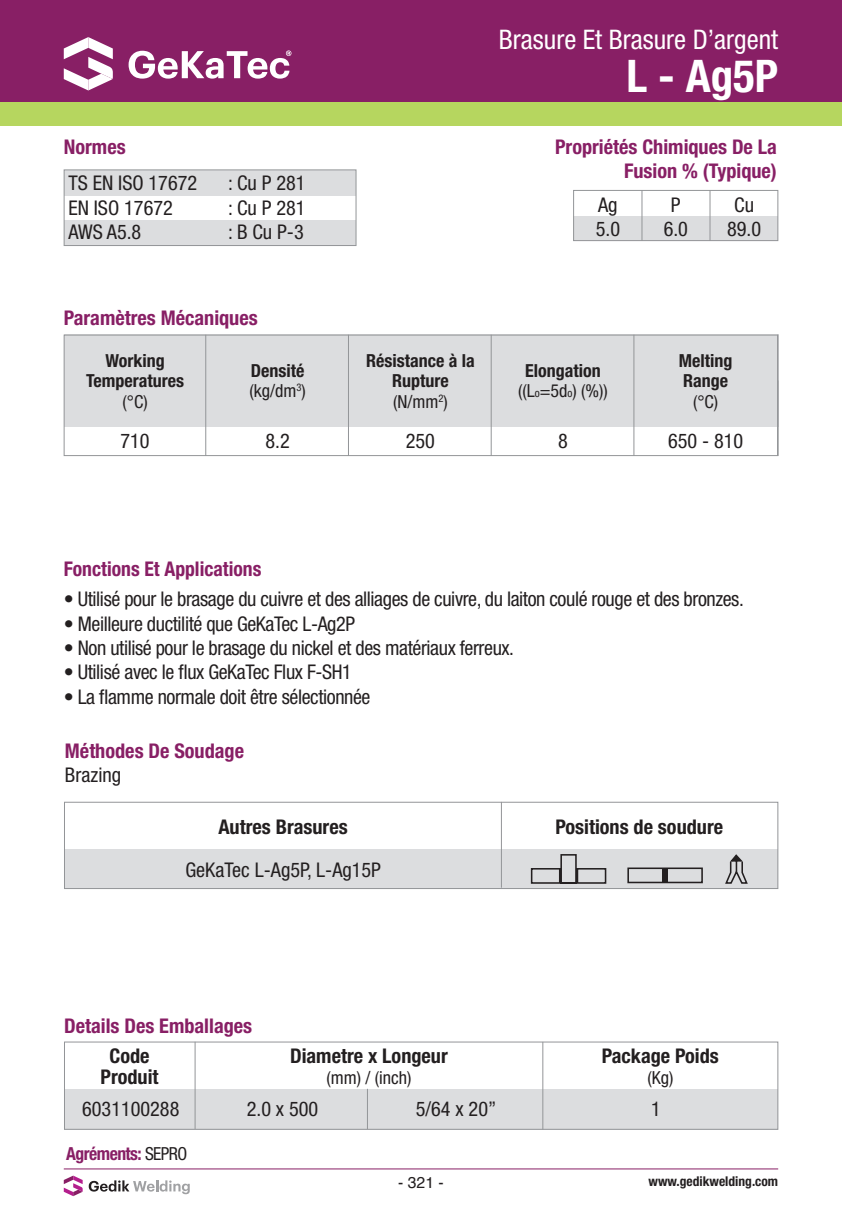
<style>
.page{position:relative;width:842px;height:1212px;background:#fff}
.page>*{position:absolute;margin:0;border:0;box-sizing:border-box;transform-origin:0 0}
.t1{font:700 condensed 45px "Helvetica Neue LT Std";color:#fff}
.t2{font:condensed 27px "Helvetica Neue LT Std";color:#fff}
.t3{font:condensed 20.25px/24.3px "Helvetica Neue LT Std";letter-spacing:-.02em;color:#231f20;text-align:center}
.t4{font:700 condensed 20.25px/24.3px "Helvetica Neue LT Std";color:#881f65;text-align:right}
.t5{font:700 condensed 20.25px "Helvetica Neue LT Std";color:#231f20}
.t6{font:condensed 20.25px "Helvetica Neue LT Std";color:#231f20}
.t7{font:700 condensed 18px/20.2px "Helvetica Neue LT Std";color:#231f20;text-align:center}
.t8{font:condensed 18px "Helvetica Neue LT Std";color:#231f20}
.t9{font:700 condensed 18px "Helvetica Neue LT Std";letter-spacing:-.03em;color:#881f65}
.t10{font:15.75px "Helvetica";color:#231f20}
.t11{font:700 condensed 13.5px "Helvetica Neue LT Std";color:#231f20}
.s1{font-size:11.25px}
.s2{font-weight:400;color:#231f20}
</style>
<div class="page">
<hr style="left:64px;top:1168px;width:714px;height:1px;background:#881f65">
<svg style="left:89px;top:1180px;width:101px;height:14px"></svg>
<svg style="left:64px;top:1175px;width:19px;height:21px"></svg>
<div style="left:0;top:0;width:842px;height:102px;background:#881f65"></div>
<div style="left:0;top:102px;width:842px;height:23px;background:#b6d65f"></div>
<div style="left:64px;top:335px;width:714px;height:92px;background:#dcdddf"></div>
<div style="left:64px;top:335px;width:714px;height:121px;border:1px solid #939598"></div>
<hr style="left:205px;top:335px;width:1px;height:121px;background:#939598">
<hr style="left:348px;top:335px;width:1px;height:121px;background:#939598">
<hr style="left:491px;top:335px;width:1px;height:121px;background:#939598">
<hr style="left:633px;top:335px;width:1px;height:121px;background:#939598">
<hr style="left:777px;top:335px;width:1px;height:121px;background:#939598">
<div style="left:64px;top:170px;width:292px;height:25px;background:#dcdddf"></div>
<div style="left:64px;top:220px;width:292px;height:26px;background:#dcdddf"></div>
<div style="left:64px;top:170px;width:292px;height:76px;border:1px solid #939598"></div>
<div style="left:573px;top:216px;width:205px;height:25px;background:#dcdddf"></div>
<div style="left:573px;top:190px;width:205px;height:51px;border:1px solid #939598"></div>
<hr style="left:710px;top:190px;width:1px;height:51px;background:#939598">
<hr style="left:642px;top:190px;width:1px;height:51px;background:#939598">
<div style="left:64px;top:849px;width:714px;height:39px;background:#dcdddf"></div>
<div style="left:64px;top:802px;width:714px;height:87px;border:1px solid #939598"></div>
<hr style="left:501px;top:802px;width:1px;height:86px;background:#939598">
<svg style="left:530px;top:854px;width:218px;height:30px"></svg>
<div style="left:662px;top:869px;width:6px;height:14px;background:#231f20"></div>
<div style="left:64px;top:1089px;width:714px;height:40px;background:#dcdddf"></div>
<div style="left:64px;top:1042px;width:714px;height:87px;border:1px solid #939598"></div>
<hr style="left:195px;top:1042px;width:1px;height:87px;background:#939598">
<hr style="left:367px;top:1089px;width:1px;height:40px;background:#939598">
<hr style="left:542px;top:1042px;width:1px;height:87px;background:#939598">
<svg style="left:64px;top:37px;width:49px;height:53px"></svg>
<svg style="left:129px;top:50px;width:162px;height:29px"></svg>
<p class="t2" style="left:499px;top:24px;width:281px">Brasure Et Brasure D’argent</p>
<p class="t1" style="left:627px;top:49px;width:153px">L - Ag5P</p>
<p class="t4" style="left:64px;top:135px;width:63px">Normes</p>
<p class="t4" style="left:555px;top:135px;width:223px">Propriétés Chimiques De La<br>Fusion % (Typique)</p>
<p class="t6" style="left:68px;top:171px;width:130px">TS EN ISO 17672</p>
<p class="t3" style="left:228px;top:171px;width:79px">: Cu P 281</p>
<p class="t6" style="left:68px;top:195px;width:106px">EN ISO 17672</p>
<p class="t3" style="left:228px;top:195px;width:79px">: Cu P 281</p>
<p class="t3" style="left:68px;top:219px;width:75px">AWS A5.8</p>
<p class="t3" style="left:228px;top:219px;width:77px">: B Cu P-3</p>
<p class="t3" style="left:727px;top:192px;width:36px">Cu<br>89.0</p>
<p class="t3" style="left:596px;top:192px;width:26px;text-align:left">Ag<br>5.0</p>
<p class="t3" style="left:671px;top:192px;width:11px">P</p>
<p class="t3" style="left:664px;top:216px;width:26px">6.0</p>
<p class="t4" style="left:64px;top:306px;width:196px">Paramètres Mécaniques</p>
<p class="t7" style="left:86px;top:350px;width:99px">Working<br>Temperatures</p>
<p class="t8" style="left:122px;top:391px;width:27px">(°C)</p>
<p class="t7" style="left:251px;top:360px;width:55px">Densité</p>
<p class="t8" style="left:250px;top:380px;width:58px">(kg/dm<sup>3</sup>)</p>
<p class="t7" style="left:366px;top:350px;width:110px">Résistance à la</p>
<p class="t7" style="left:392px;top:371px;width:58px">Rupture</p>
<p class="t8" style="left:393px;top:391px;width:56px">(N/mm<sup>2</sup>)</p>
<p class="t7" style="left:525px;top:360px;width:77px">Elongation</p>
<p class="t8" style="left:518px;top:380px;width:91px">((L<span class="s1">o</span>=5d<span class="s1">o</span>) (%))</p>
<p class="t7" style="left:679px;top:350px;width:55px;text-align:left">Melting<br>Range</p>
<p class="t8" style="left:693px;top:391px;width:27px">(°C)</p>
<p class="t3" style="left:121px;top:428px;width:31px">710</p>
<p class="t3" style="left:266px;top:428px;width:26px">8.2</p>
<p class="t3" style="left:406px;top:428px;width:31px">250</p>
<p class="t3" style="left:558px;top:428px;width:11px">8</p>
<p class="t3" style="left:668px;top:428px;width:77px">650 - 810</p>
<p class="t4" style="left:64px;top:556px;width:199px">Fonctions Et Applications</p>
<p class="t3" style="left:64px;top:587px;width:681px">• Utilisé pour le brasage du cuivre et des alliages de cuivre, du laiton coulé rouge et des bronzes.</p>
<p class="t3" style="left:64px;top:611px;width:293px">• Meilleure ductilité que GeKaTec L-Ag2P</p>
<p class="t3" style="left:64px;top:635px;width:452px">• Non utilisé pour le brasage du nickel et des matériaux ferreux.</p>
<p class="t3" style="left:64px;top:660px;width:289px">• Utilisé avec le flux GeKaTec Flux F-SH1</p>
<p class="t3" style="left:64px;top:684px;width:308px">• La flamme normale doit être sélectionnée</p>
<p class="t4" style="left:65px;top:738px;width:181px">Méthodes De Soudage</p>
<p class="t6" style="left:65px;top:763px;width:58px">Brazing</p>
<p class="t5" style="left:218px;top:815px;width:131px">Autres Brasures</p>
<p class="t6" style="left:185px;top:857px;width:197px">GeKaTec L-Ag5P, L-Ag15P</p>
<p class="t4" style="left:64px;top:1013px;width:190px">Details Des Emballages</p>
<p class="t5" style="left:109px;top:1044px;width:42px">Code</p>
<p class="t5" style="left:100px;top:1064px;width:60px">Produit</p>
<p class="t5" style="left:290px;top:1044px;width:159px">Diametre x Longeur</p>
<p class="t8" style="left:326px;top:1067px;width:86px">(mm) / (inch)</p>
<p class="t5" style="left:555px;top:815px;width:169px">Positions de soudure</p>
<p class="t5" style="left:602px;top:1044px;width:119px">Package Poids</p>
<p class="t8" style="left:647px;top:1067px;width:28px">(Kg)</p>
<p class="t6" style="left:82px;top:1097px;width:99px">6031100288</p>
<p class="t3" style="left:247px;top:1097px;width:73px">2.0 x 500</p>
<p class="t3" style="left:416px;top:1097px;width:82px">5/64 x 20”</p>
<p class="t3" style="left:651px;top:1097px;width:11px">1</p>
<p class="t9" style="left:66px;top:1143px;width:123px">Agréments: <span class="s2">SEPRO</span></p>
<p class="t10" style="left:398px;top:1170px;width:47px">- 321 -</p>
<p class="t11" style="left:648px;top:1173px;width:131px">www.gedikwelding.com</p>
</div>
